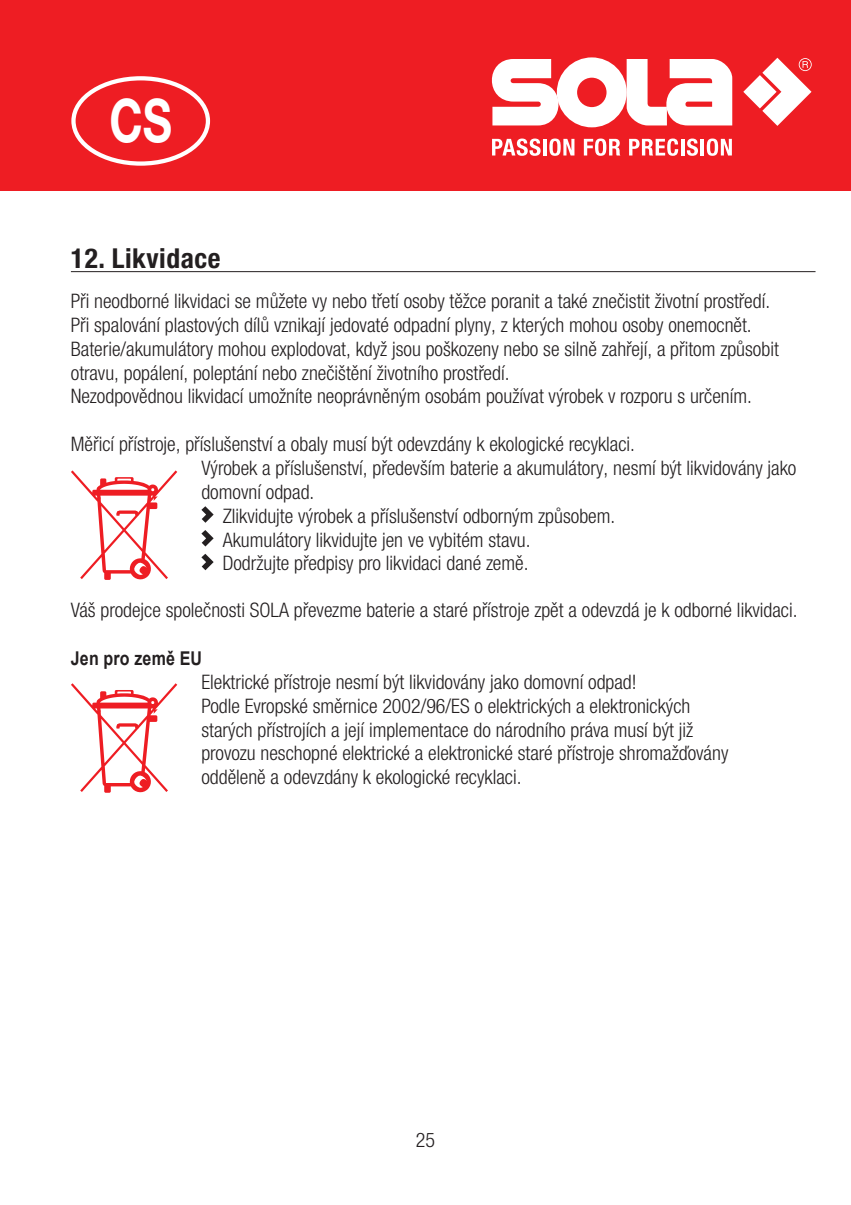
<style>
.page{position:relative;width:851px;height:1205px;background:#fff}
.page>*{position:absolute;margin:0;border:0;box-sizing:border-box;transform-origin:0 0}
.t1{font:700 60px "Helvetica Neue LTW1 G";color:#fff;scale:.75 1}
.t2{font:700 condensed 27.5px "Helvetica Neue LT Std";letter-spacing:.02em;color:#231f20}
.t3{font:300 condensed 20px/23.8px "Helvetica Neue LTW1 G";color:#231f20}
.t4{font:300 condensed 20px "Helvetica Neue LT Std";color:#231f20}
.t5{font:700 19px "Arial";letter-spacing:.01em;color:#231f20;scale:.84 1}
</style>
<div class="page">
<div style="left:0;top:0;width:850px;height:191px;background:#ee1d23"></div>
<div style="left:71px;top:76px;width:139px;height:90px;border:4px solid #fff;border-radius:50%"></div>
<svg style="left:491px;top:57px;width:241px;height:70px"></svg>
<svg style="left:743px;top:58px;width:68px;height:68px"></svg>
<svg style="left:492px;top:139px;width:48px;height:17px"></svg>
<hr style="left:543px;top:139px;width:3px;height:16px;background:#fff">
<svg style="left:549px;top:139px;width:25px;height:17px"></svg>
<svg style="left:583px;top:139px;width:37px;height:17px"></svg>
<svg style="left:629px;top:139px;width:49px;height:17px"></svg>
<hr style="left:681px;top:139px;width:3px;height:16px;background:#fff">
<svg style="left:686px;top:139px;width:11px;height:17px"></svg>
<hr style="left:700px;top:139px;width:3px;height:16px;background:#fff">
<svg style="left:706px;top:139px;width:25px;height:17px"></svg>
<hr style="left:71px;top:271px;width:744px;height:1px;background:#231f20">
<svg style="left:71px;top:470px;width:106px;height:110px"></svg>
<svg style="left:201px;top:506px;width:12px;height:17px"></svg>
<svg style="left:201px;top:530px;width:12px;height:16px"></svg>
<svg style="left:201px;top:554px;width:12px;height:16px"></svg>
<svg style="left:71px;top:683px;width:106px;height:109px"></svg>
<h1 class="t1" style="left:109px;top:84px;width:85px">CS</h1>
<h2 class="t2" style="left:71px;top:241px;width:151px">12. Likvidace</h2>
<p class="t3" style="left:71px;top:290px;width:709px">Při neodborné likvidaci se můžete vy nebo třetí osoby těžce poranit a také znečistit životní prostředí.<br>Při spalování plastových dílů vznikají jedovaté odpadní plyny, z kterých mohou osoby onemocnět.<br>Baterie/akumulátory mohou explodovat, když jsou poškozeny nebo se silně zahřejí, a přitom způsobit otravu, popálení, poleptání nebo znečištění životního prostředí.<br>Nezodpovědnou likvidací umožníte neoprávněným osobám používat výrobek v rozporu s určením.</p>
<p class="t3" style="left:71px;top:432px;width:565px">Měřicí přístroje, příslušenství a obaly musí být odevzdány k ekologické recyklaci.</p>
<p class="t3" style="left:201px;top:456px;width:596px">Výrobek a příslušenství, především baterie a akumulátory, nesmí být likvidovány jako</p>
<p class="t3" style="left:201px;top:480px;width:114px">domovní odpad.</p>
<p class="t3" style="left:223px;top:504px;width:394px">Zlikvidujte výrobek a příslušenství odborným způsobem.</p>
<p class="t3" style="left:223px;top:528px;width:309px">Akumulátory likvidujte jen ve vybitém stavu.</p>
<p class="t3" style="left:223px;top:551px;width:307px">Dodržujte předpisy pro likvidaci dané země.</p>
<p class="t3" style="left:71px;top:598px;width:728px">Váš prodejce společnosti SOLA převezme baterie a staré přístroje zpět a odevzdá je k odborné likvidaci.</p>
<p class="t5" style="left:71px;top:645px;width:158px">Jen pro země EU</p>
<p class="t3" style="left:201px;top:670px;width:528px">Elektrické přístroje nesmí být likvidovány jako domovní odpad!<br>Podle Evropské směrnice 2002/96/ES o elektrických a elektronických starých přístrojích a její implementace do národního práva musí být již provozu neschopné elektrické a elektronické staré přístroje shromažďovány odděleně a odevzdány k ekologické recyklaci.</p>
<p class="t4" style="left:416px;top:1128px;width:21px">25</p>
</div>
